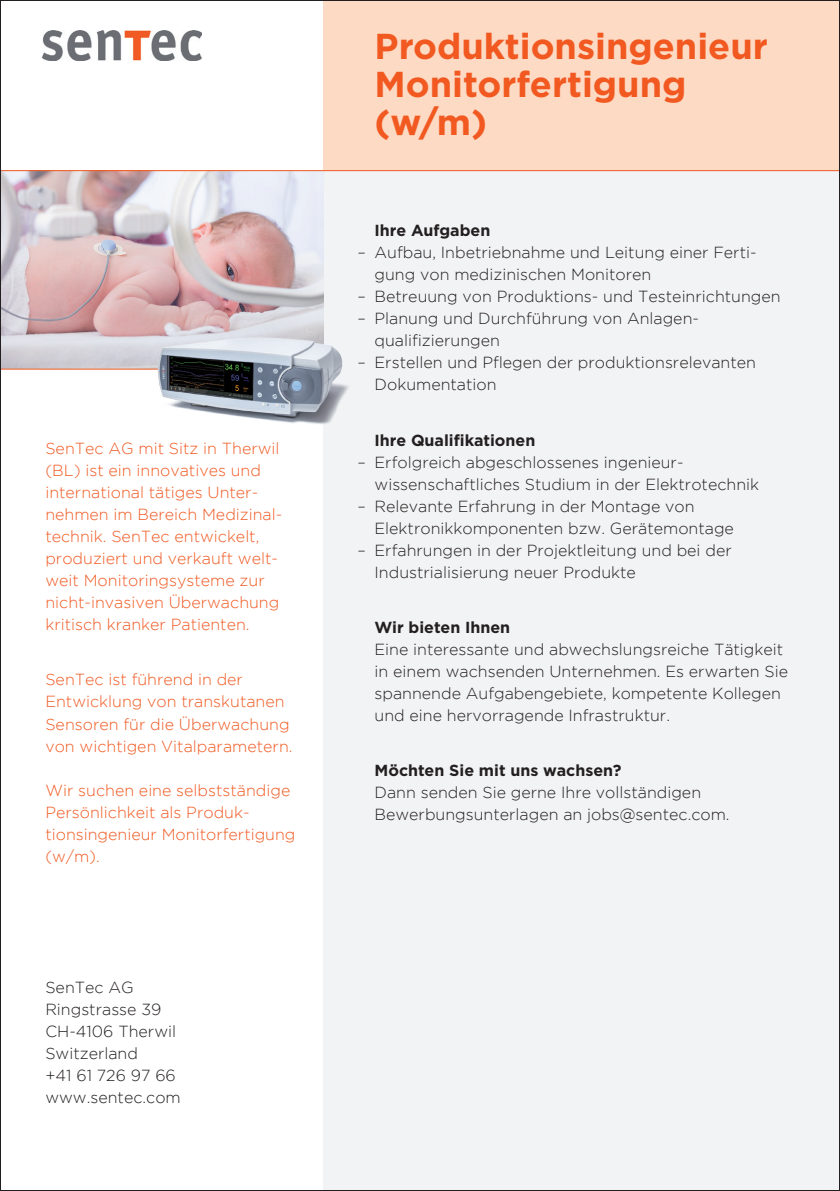
<style>
.page{position:relative;width:840px;height:1191px;background:#fff}
.page>*{position:absolute;margin:0;border:0;box-sizing:border-box;transform-origin:0 0}
.t1{font:700 36px/38px "Gotham";color:#f15921}
.t2{font:300 16px/22px "Gotham";color:#231f20}
.t3{font:300 16px/22px "Gotham";color:#f15921}
.t4{font:700 16px "Gotham";color:#231f20}
</style>
<div class="page">
<div style="left:323px;top:170px;width:516px;height:1021px;background:#f2f3f4"></div>
<img style="left:43px;top:31px;width:158px;height:30px">
<div style="left:323px;top:0;width:516px;height:170px;background:#fddac4"></div>
<img style="left:2px;top:171px;width:321px;height:198px">
<hr style="left:0;top:170px;width:839px;height:1px;background:#f15921">
<hr style="left:0;top:369px;width:340px;height:1px;background:#f15921">
<img style="left:143px;top:327px;width:206px;height:97px">
<p class="t3" style="left:45px;top:437px;width:238px">SenTec AG mit Sitz in Therwil (BL) ist ein innovatives und international tätiges Unter&shy;nehmen im Bereich Medizinal&shy;technik. SenTec entwickelt, produziert und verkauft welt&shy;weit Monitoringsysteme zur nicht-invasiven Überwachung kritisch kranker Patienten.</p>
<p class="t3" style="left:45px;top:668px;width:248px">SenTec ist führend in der<br>Entwicklung von transkutanen<br>Sensoren für die Überwachung von wichtigen Vitalparametern.</p>
<p class="t3" style="left:45px;top:778px;width:251px">Wir suchen eine selbstständige<br>Persönlichkeit als Produk&shy;tionsingenieur Monitorfertigung (w/m).</p>
<p class="t2" style="left:45px;top:976px;width:137px">SenTec AG<br>Ringstrasse 39<br>CH-4106 Therwil<br>Switzerland<br>+41 61 726 97 66 www.sentec.com</p>
<h1 class="t1" style="left:374px;top:26px;width:394px">Produktionsingenieur<br>Monitorfertigung (w/m)</h1>
<p class="t4" style="left:374px;top:221px;width:117px">Ihre Aufgaben</p>
<p class="t2" style="left:374px;top:241px;width:383px;text-indent:-17px">– Aufbau, Inbetriebnahme und Leitung einer Ferti&shy;gung von medizinischen Monitoren</p>
<p class="t2" style="left:357px;top:285px;width:424px">– Betreuung von Produktions- und Testeinrichtungen</p>
<p class="t2" style="left:374px;top:307px;width:326px;text-indent:-17px">– Planung und Durchführung von Anlagen&shy;qualifizierungen</p>
<p class="t2" style="left:374px;top:351px;width:382px;text-indent:-17px">– Erstellen und Pflegen der produktionsrelevanten<br>Dokumentation</p>
<p class="t4" style="left:374px;top:430px;width:162px">Ihre Qualifikationen</p>
<p class="t2" style="left:374px;top:451px;width:386px;text-indent:-17px">– Erfolgreich abgeschlossenes ingenieur&shy;wissenschaftliches Studium in der Elektrotechnik</p>
<p class="t2" style="left:374px;top:495px;width:360px;text-indent:-17px">– Relevante Erfahrung in der Montage von<br>Elektronikkomponenten bzw. Gerätemontage</p>
<p class="t2" style="left:374px;top:539px;width:358px;text-indent:-17px">– Erfahrungen in der Projektleitung und bei der<br>Industrialisierung neuer Produkte</p>
<p class="t4" style="left:374px;top:618px;width:137px">Wir bieten Ihnen</p>
<p class="t2" style="left:374px;top:638px;width:415px">Eine interessante und abwechslungsreiche Tätigkeit in einem wachsenden Unternehmen. Es erwarten Sie spannende Aufgabengebiete, kompetente Kollegen und eine hervorragende Infrastruktur.</p>
<p class="t4" style="left:374px;top:761px;width:248px">Möchten Sie mit uns wachsen?</p>
<p class="t2" style="left:374px;top:781px;width:356px">Dann senden Sie gerne Ihre vollständigen<br>Bewerbungsunterlagen an jobs@sentec.com.</p>
</div>
